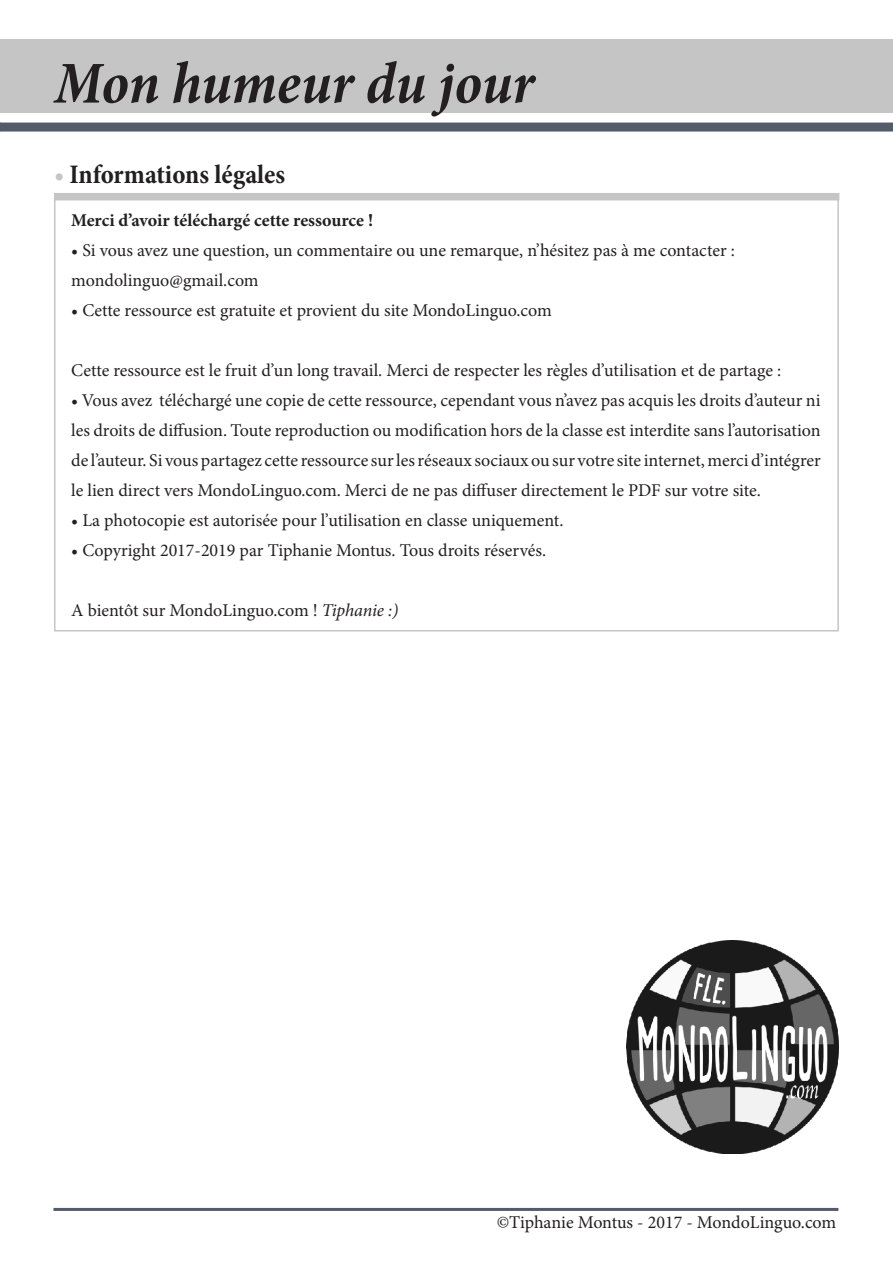
<style>
.page{position:relative;width:893px;height:1263px;background:#fff}
.page>*{position:absolute;margin:0;border:0;box-sizing:border-box;transform-origin:0 0}
.t1{font:italic 700 condensed 60px "Minion Pro";letter-spacing:-.005em;color:#231f20}
.t2{font:700 condensed 27px "Minion Pro";color:#231f20}
.t3{font:18px/30px "Minion Pro";color:#231f20;text-align:justify}
.t4{font:700 18px "Minion Pro";color:#231f20}
.s1{color:#c4c5c4}
.s2{font-style:italic}
</style>
<div class="page">
<div style="left:54px;top:193px;width:785px;height:7px;background:#c4c5c4"></div>
<div style="left:54px;top:193px;width:785px;height:438px;border:2px solid #c4c5c4"></div>
<img style="left:626px;top:941px;width:213px;height:212px">
<hr style="left:53px;top:1208px;width:785px;height:3px;background:#545b68">
<div style="left:0;top:40px;width:893px;height:73px;background:#c4c5c4"></div>
<div style="left:0;top:123px;width:893px;height:9px;background:#545b68"></div>
<p class="t1" style="left:54px;top:42px;width:482px">Mon humeur du jour</p>
<p class="t2" style="left:54px;top:156px;width:233px"><span class="s1">•</span> Informations légales</p>
<p class="t4" style="left:71px;top:208px;width:303px">Merci d’avoir téléchargé cette ressource !</p>
<p class="t3" style="left:71px;top:236px;width:665px">• Si vous avez une question, un commentaire ou une remarque, n’hésitez pas à me contacter :</p>
<p class="t3" style="left:71px;top:266px;width:189px">mondolinguo@gmail.com</p>
<p class="t3" style="left:71px;top:296px;width:482px">• Cette ressource est gratuite et provient du site MondoLinguo.com</p>
<p class="t3" style="left:71px;top:356px;width:711px">Cette ressource est le fruit d’un long travail. Merci de respecter les règles d’utilisation et de partage :</p>
<p class="t3" style="left:71px;top:386px;width:751px">• Vous avez téléchargé une copie de cette ressource, cependant vous n’avez pas acquis les droits d’auteur ni les droits de diffusion. Toute reproduction ou modification hors de la classe est interdite sans l’autorisation de l’auteur. Si vous partagez cette ressource sur les réseaux sociaux ou sur votre site internet, merci d’intégrer le lien direct vers MondoLinguo.com. Merci de ne pas diffuser directement le PDF sur votre site.</p>
<p class="t3" style="left:71px;top:506px;width:494px">• La photocopie est autorisée pour l’utilisation en classe uniquement.</p>
<p class="t3" style="left:71px;top:536px;width:476px">• Copyright 2017-2019 par Tiphanie Montus. Tous droits réservés.</p>
<p class="t3" style="left:71px;top:596px;width:329px">A bientôt sur MondoLinguo.com ! <span class="s2">Tiphanie :)</span></p>
<p class="t3" style="left:497px;top:1207px;width:341px">©Tiphanie Montus - 2017 - MondoLinguo.com</p>
</div>
